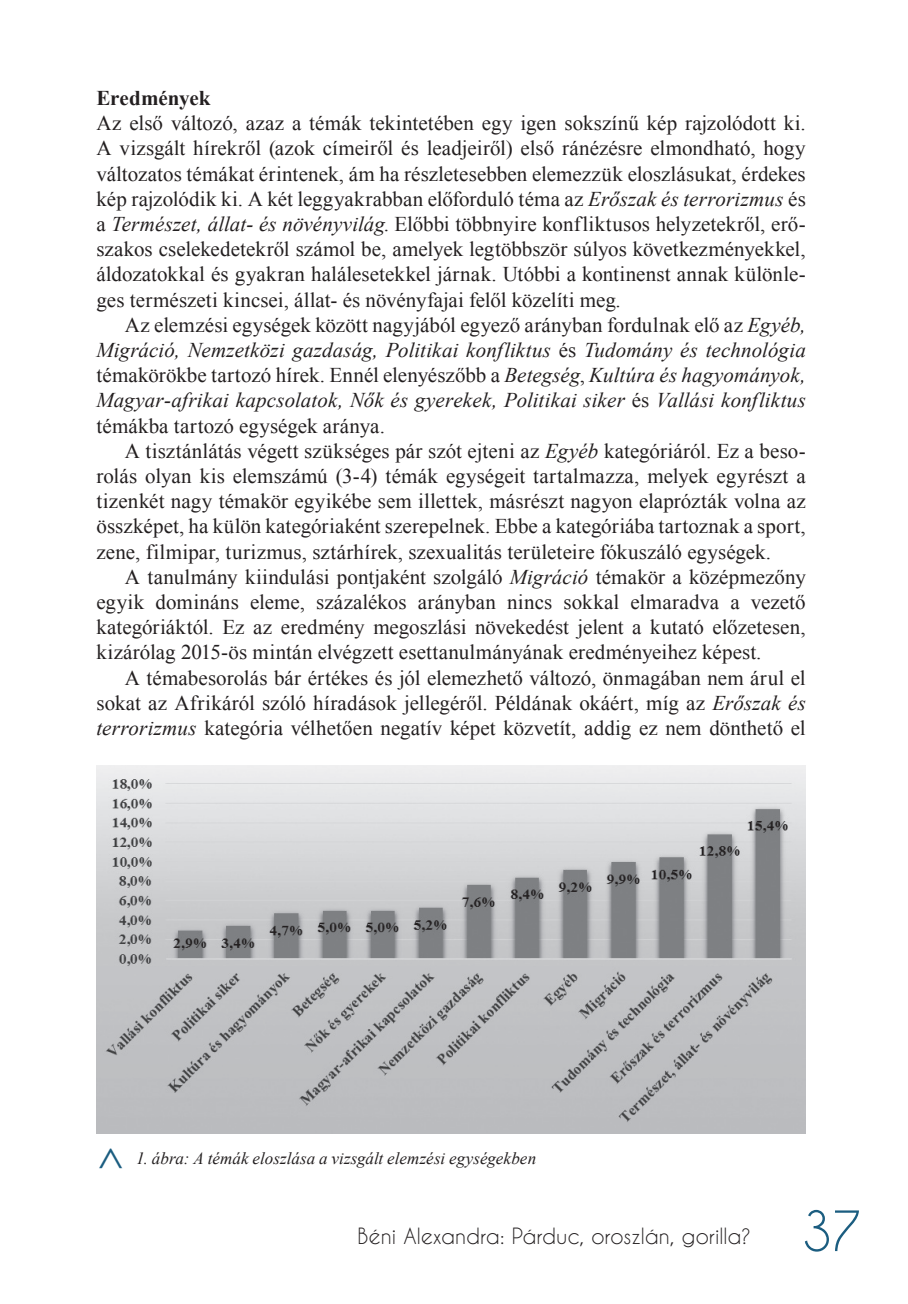
<style>
.page{position:relative;width:908px;height:1304px;background:#fff}
.page>*{position:absolute;margin:0;border:0;box-sizing:border-box;transform-origin:0 0}
.t1{font:52px "Caviar Dreams";color:#1b5d80}
.alcim_1{font:44px "Chantelli Antiqua";color:#1b5d80}
._4_kenyer{font:21px/25.2px "Times New Roman";letter-spacing:.005em;color:#231f20;text-align:justify}
._3_elso_bekezdes{font:21px/25.2px "Times New Roman";color:#231f20;text-align:justify}
._4_kenyer-2{font:italic 21px/25.2px "Times New Roman";letter-spacing:.005em;color:#231f20;text-align:justify}
.t2{font:21px "Caviar Dreams";color:#231f20}
.alcim_1-2{font:700 21px "Times New Roman";color:#231f20}
._4_kepalairas{font:italic 17px "Times New Roman";letter-spacing:.005em;color:#231f20}
.s1{font-style:italic}
.s2{font-style:normal}
</style>
<div class="page">
<img style="left:97px;top:766px;width:708px;height:368px">
<p class="alcim_1-2" style="left:96px;top:83px;width:115px">Eredmények</p>
<p class="_3_elso_bekezdes" style="left:96px;top:110px;width:710px">Az első változó, azaz a témák tekintetében egy igen sokszínű kép rajzolódott ki.<br>A vizsgált hírekről (azok címeiről és leadjeiről) első ránézésre elmondható, hogy változatos témákat érintenek, ám ha részletesebben elemezzük eloszlásukat, érdekes kép rajzolódik ki. A két leggyakrabban előforduló téma az <span class="s1">Erőszak és terrorizmus</span> és a <span class="s1">Természet, állat- és növényvilág</span>. Előbbi többnyire konfliktusos helyzetekről, erő&shy;szakos cselekedetekről számol be, amelyek legtöbbször súlyos következményekkel, áldozatokkal és gyakran halálesetekkel járnak. Utóbbi a kontinenst annak különle&shy;ges természeti kincsei, állat- és növényfajai felől közelíti meg.</p>
<p class="_4_kenyer-2" style="left:96px;top:312px;width:710px;text-indent:28px"><span class="s2">Az elemzési egységek között nagyjából egyező arányban fordulnak elő az</span> Egyéb, Migráció, Nemzetközi gazdaság, Politikai konfliktus <span class="s2">és</span> Tudomány és technológia <span class="s2">témakörökbe tartozó hírek. Ennél elenyészőbb a</span> Betegség<span class="s2">,</span> Kultúra és hagyományok, Magyar-afrikai kapcsolatok, Nők és gyerekek, Politikai siker <span class="s2">és</span> Vallási konfliktus <span class="s2">témákba tartozó egységek aránya.</span></p>
<p class="_4_kenyer" style="left:96px;top:438px;width:710px;text-indent:28px">A tisztánlátás végett szükséges pár szót ejteni az <span class="s1">Egyéb</span> kategóriáról. Ez a beso&shy;rolás olyan kis elemszámú (3-4) témák egységeit tartalmazza, melyek egyrészt a tizenkét nagy témakör egyikébe sem illettek, másrészt nagyon elaprózták volna az összképet, ha külön kategóriaként szerepelnek. Ebbe a kategóriába tartoznak a sport, zene, filmipar, turizmus, sztárhírek, szexualitás területeire fókuszáló egységek.</p>
<p class="_4_kenyer" style="left:96px;top:564px;width:710px;text-indent:28px">A tanulmány kiindulási pontjaként szolgáló <span class="s1">Migráció</span> témakör a középmezőny egyik domináns eleme, százalékos arányban nincs sokkal elmaradva a vezető kategóriáktól. Ez az eredmény megoszlási növekedést jelent a kutató előzetesen, kizárólag 2015-ös mintán elvégzett esettanulmányának eredményeihez képest.</p>
<p class="_4_kenyer" style="left:96px;top:665px;width:710px;text-indent:28px">A témabesorolás bár értékes és jól elemezhető változó, önmagában nem árul el sokat az Afrikáról szóló híradások jellegéről. Példának okáért, míg az <span class="s1">Erőszak és terrorizmus</span> kategória vélhetően negatív képet közvetít, addig ez nem dönthető el</p>
<p class="alcim_1" style="left:141px;top:1147px;width:25px;rotate:90deg">&lt;</p>
<p class="_4_kepalairas" style="left:136px;top:1147px;width:401px">1. ábra: A témák eloszlása a vizsgált elemzési egységekben</p>
<p class="t2" style="left:357px;top:1224px;width:395px">Béni Alexandra: Párduc, oroszlán, gorilla?</p>
<h1 class="t1" style="left:800px;top:1200px;width:63px">37</h1>
</div>
